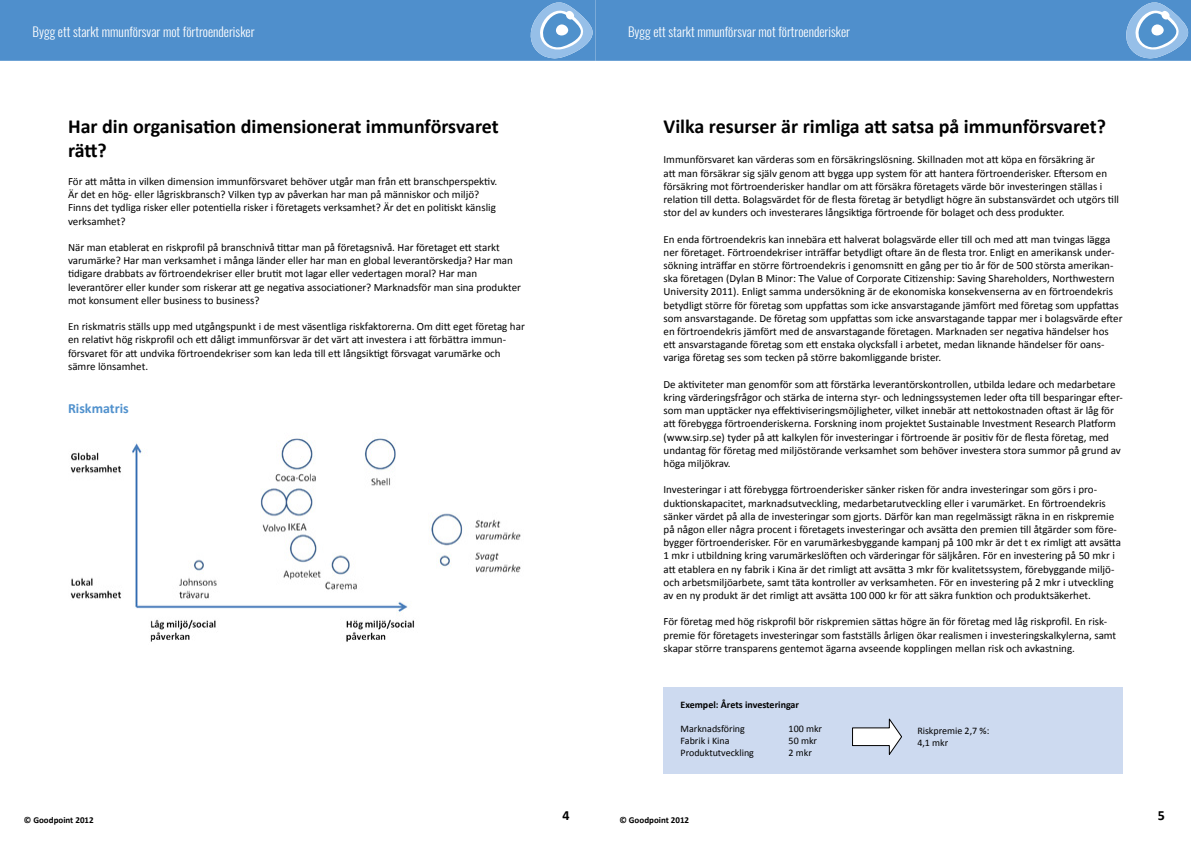
<style>
.page{position:relative;width:1191px;height:842px;background:#fff}
.page>*{position:absolute;margin:0;border:0;box-sizing:border-box;transform-origin:0 0}
.t1{font:700 20px/24px "Calibri";color:#000}
.t2{font:700 14px "Calibri";color:#5091cd}
.t3{font:700 14px "Calibri";color:#000}
.t4{font:300 13px "Oswald";color:#fff}
.t5{font:11px/13.2px "Calibri";color:#000}
.t6{font:10px/12px "Calibri";color:#000}
.t7{font:700 10px "Calibri";color:#000}
.t8{font:700 9px "Calibri";color:#000}
</style>
<div class="page">
<div style="left:0;top:0;width:1191px;height:61px;background:#4f8fcc"></div>
<div style="left:663px;top:687px;width:460px;height:87px;background:#cddaf0"></div>
<img style="left:70px;top:438px;width:451px;height:204px">
<svg style="left:852px;top:718px;width:49px;height:37px"></svg>
<p class="t4" style="left:33px;top:23px;width:223px">Bygg ett starkt mmunförsvar mot förtroenderisker</p>
<p class="t4" style="left:628px;top:23px;width:223px">Bygg ett starkt mmunförsvar mot förtroenderisker</p>
<h1 class="t1" style="left:68px;top:115px;width:432px">Har din organisation dimensionerat immunförsvaret rätt?</h1>
<p class="t5" style="left:68px;top:175px;width:431px">För att måtta in vilken dimension immunförsvaret behöver utgår man från ett branschperspektiv.<br>Är det en hög- eller lågriskbransch? Vilken typ av påverkan har man på människor och miljö?<br>Finns det tydliga risker eller potentiella risker i företagets verksamhet? Är det en politiskt känslig verksamhet?</p>
<p class="t5" style="left:68px;top:241px;width:454px">När man etablerat en riskprofil på branschnivå tittar man på företagsnivå. Har företaget ett starkt varumärke? Har man verksamhet i många länder eller har man en global leverantörskedja? Har man tidigare drabbats av förtroendekriser eller brutit mot lagar eller vedertagen moral? Har man leverantörer eller kunder som riskerar att ge negativa associationer? Marknadsför man sina produkter mot konsument eller business to business?</p>
<p class="t5" style="left:68px;top:320px;width:458px">En riskmatris ställs upp med utgångspunkt i de mest väsentliga riskfaktorerna. Om ditt eget företag har en relativt hög riskprofil och ett dåligt immunförsvar är det värt att investera i att förbättra immun&shy;försvaret för att undvika förtroendekriser som kan leda till ett långsiktigt försvagat varumärke och sämre lönsamhet.</p>
<p class="t2" style="left:68px;top:399px;width:62px">Riskmatris</p>
<p class="t8" style="left:24px;top:814px;width:71px">© Goodpoint 2012</p>
<p class="t3" style="left:562px;top:807px;width:9px">4</p>
<h1 class="t1" style="left:663px;top:115px;width:444px">Vilka resurser är rimliga att satsa på immunförsvaret?</h1>
<p class="t5" style="left:663px;top:153px;width:457px">Immunförsvaret kan värderas som en försäkringslösning. Skillnaden mot att köpa en försäkring är<br>att man försäkrar sig själv genom att bygga upp system för att hantera förtroenderisker. Eftersom en försäkring mot förtroenderisker handlar om att försäkra företagets värde bör investeringen ställas i relation till detta. Bolagsvärdet för de flesta företag är betydligt högre än substansvärdet och utgörs till stor del av kunders och investerares långsiktiga förtroende för bolaget och dess produkter.</p>
<p class="t5" style="left:663px;top:232px;width:460px">En enda förtroendekris kan innebära ett halverat bolagsvärde eller till och med att man tvingas lägga ner företaget. Förtroendekriser inträffar betydligt oftare än de flesta tror. Enligt en amerikansk under&shy;sökning inträffar en större förtroendekris i genomsnitt en gång per tio år för de 500 största amerikan&shy;ska företagen (Dylan B Minor: The Value of Corporate Citizenship: Saving Shareholders, Northwestern University 2011). Enligt samma undersökning är de ekonomiska konsekvenserna av en förtroendekris betydligt större för företag som uppfattas som icke ansvarstagande jämfört med företag som uppfattas som ansvarstagande. De företag som uppfattas som icke ansvarstagande tappar mer i bolagsvärde efter en förtroendekris jämfört med de ansvarstagande företagen. Marknaden ser negativa händelser hos ett ansvarstagande företag som ett enstaka olycksfall i arbetet, medan liknande händelser för oans&shy;variga företag ses som tecken på större bakomliggande brister.</p>
<p class="t5" style="left:663px;top:378px;width:461px">De aktiviteter man genomför som att förstärka leverantörskontrollen, utbilda ledare och medarbetare kring värderingsfrågor och stärka de interna styr- och ledningssystemen leder ofta till besparingar efter&shy;som man upptäcker nya effektiviseringsmöjligheter, vilket innebär att nettokostnaden oftast är låg för att förebygga förtroenderiskerna. Forskning inom projektet Sustainable Investment Research Platform (www.sirp.se) tyder på att kalkylen för investeringar i förtroende är positiv för de flesta företag, med undantag för företag med miljöstörande verksamhet som behöver investera stora summor på grund av höga miljökrav.</p>
<p class="t5" style="left:663px;top:483px;width:459px">Investeringar i att förebygga förtroenderisker sänker risken för andra investeringar som görs i pro&shy;duktionskapacitet, marknadsutveckling, medarbetarutveckling eller i varumärket. En förtroendekris sänker värdet på alla de investeringar som gjorts. Därför kan man regelmässigt räkna in en riskpremie på någon eller några procent i företagets investeringar och avsätta den premien till åtgärder som före&shy;bygger förtroenderisker. För en varumärkesbyggande kampanj på 100 mkr är det t ex rimligt att avsätta 1 mkr i utbildning kring varumärkeslöften och värderingar för säljkåren. För en investering på 50 mkr i att etablera en ny fabrik i Kina är det rimligt att avsätta 3 mkr för kvalitetssystem, förebyggande miljö&shy;och arbetsmiljöarbete, samt täta kontroller av verksamheten. För en investering på 2 mkr i utveckling av en ny produkt är det rimligt att avsätta 100 000 kr för att säkra funktion och produktsäkerhet.</p>
<p class="t5" style="left:663px;top:615px;width:454px">För företag med hög riskprofil bör riskpremien sättas högre än för företag med låg riskprofil. En risk&shy;premie för företagets investeringar som fastställs årligen ökar realismen i investeringskalkylerna, samt skapar större transparens gentemot ägarna avseende kopplingen mellan risk och avkastning.</p>
<p class="t7" style="left:680px;top:698px;width:120px">Exempel: Årets investeringar</p>
<p class="t6" style="left:680px;top:722px;width:66px">Marknadsföring</p>
<p class="t6" style="left:788px;top:722px;width:35px">100 mkr</p>
<p class="t6" style="left:680px;top:734px;width:51px">Fabrik i Kina</p>
<p class="t6" style="left:788px;top:734px;width:30px">50 mkr</p>
<p class="t6" style="left:680px;top:746px;width:75px">Produktutveckling</p>
<p class="t6" style="left:788px;top:746px;width:25px">2 mkr</p>
<p class="t6" style="left:917px;top:724px;width:74px">Riskpremie 2,7 %:<br>4,1 mkr</p>
<p class="t8" style="left:619px;top:814px;width:71px">© Goodpoint 2012</p>
<p class="t3" style="left:1157px;top:807px;width:9px">5</p>
</div>
